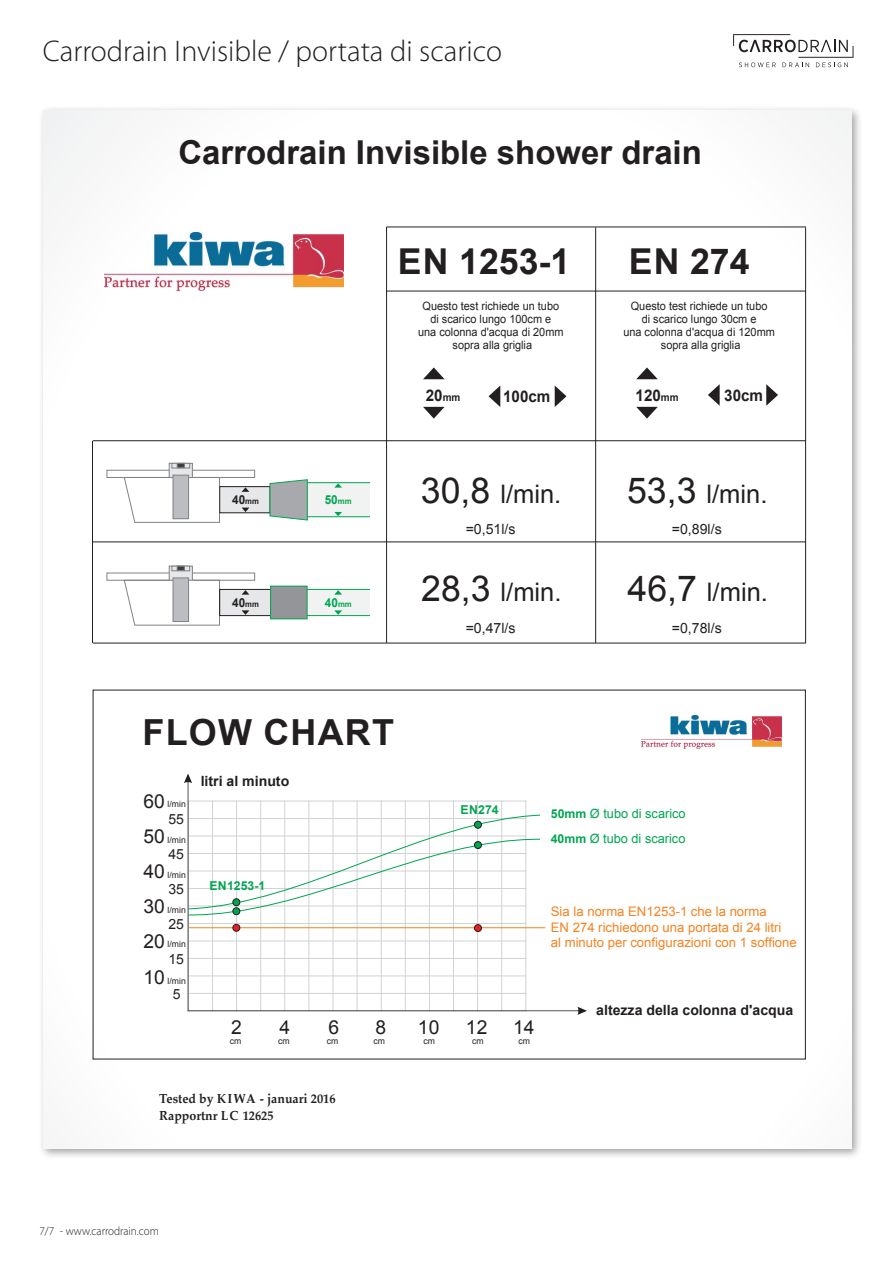
<style>
.page{position:relative;width:893px;height:1263px;background:#fff}
.page>*{position:absolute;margin:0;border:0;box-sizing:border-box;transform-origin:0 0}
.t1{font:700 36px "Arial";letter-spacing:.035em;color:#231f20}
.t2{font:700 35.7px "Arial";color:#231f20}
.t3{font:700 33px "Arial";color:#231f20}
.t4{font:300 30px "Myriad Pro";color:#231f20}
.t5{font:25.5px "Arial";color:#231f20}
.t6{font:19.2px "Arial";color:#231f20}
.t7{font:700 16.05px "Arial";color:#231f20;scale:.95 1}
.t8{font:700 14.1px "Arial";color:#231f20}
.t9{font:14.1px "Arial";color:#231f20}
.t10{font:13.95px "Arial";color:#231f20}
.t11{font:13.2px/15.8px "Arial";color:#f58220}
.t12{font:700 13.05px/17.5px "Palatino";color:#231f20;scale:.95 1}
.t13{font:12.75px/24.3px "Arial";color:#00a54f}
.t14{font:700 12.45px "Arial";color:#231f20;scale:.95 1}
.t15{font:700 12.45px "Arial";color:#00a54f;scale:.95 1}
.t16{font:700 12.3px "Arial";color:#00a54f}
.t17{font:300 12px "Myriad Pro";color:#231f20;scale:.93 1}
.t18{font:11.55px/13px "Arial";color:#231f20;text-align:center;scale:.95 1}
.t19{font:8.7px "Arial";color:#231f20}
.s1{font-size:8.1px}
.s2{font-size:10.5px}
.s3{font-size:35.7px}
.s4{font-weight:700;font-size:12.3px}
</style>
<div class="page">
<div style="left:38px;top:105px;width:825px;height:1054px;background:#231f20;opacity:.42"></div>
<div style="left:43px;top:110px;width:809px;height:1038px;background:#fff"></div>
<div style="left:285px;top:589px;width:96px;height:27px;background:#f1f3f3"></div>
<div style="left:285px;top:589px;width:96px;height:27px;border:1px solid #00a54f"></div>
<img style="left:105px;top:233px;width:239px;height:57px">
<hr style="left:92px;top:441px;width:1px;height:202px;background:#231f20">
<hr style="left:386px;top:227px;width:1px;height:416px;background:#231f20">
<hr style="left:805px;top:227px;width:1px;height:416px;background:#231f20">
<hr style="left:93px;top:643px;width:713px;height:1px;background:#231f20">
<hr style="left:93px;top:541px;width:713px;height:1px;background:#231f20">
<hr style="left:93px;top:440px;width:713px;height:1px;background:#231f20">
<hr style="left:387px;top:227px;width:419px;height:1px;background:#231f20">
<div style="left:107px;top:470px;width:148px;height:8px;border:1px solid #808285"></div>
<svg style="left:123px;top:476px;width:97px;height:47px"></svg>
<svg style="left:171px;top:465px;width:20px;height:11px"></svg>
<div style="left:169px;top:463px;width:24px;height:15px;border:1px solid #808285"></div>
<div style="left:172px;top:463px;width:18px;height:5px;border:1px solid #808285"></div>
<div style="left:177px;top:463px;width:8px;height:5px;border:1px solid #808285"></div>
<div style="left:173px;top:475px;width:16px;height:44px;background:#bcbdc0"></div>
<div style="left:173px;top:475px;width:16px;height:44px;border:1px solid #808285"></div>
<div style="left:220px;top:487px;width:50px;height:26px;background:#e6e7e9"></div>
<div style="left:219px;top:486px;width:51px;height:27px;border:1px solid #231f20"></div>
<div style="left:297px;top:483px;width:78px;height:34px;background:#f1f3f3"></div>
<div style="left:296px;top:482px;width:80px;height:35px;border:1px solid #00a54f"></div>
<svg style="left:269px;top:479px;width:39px;height:42px;background:#a2b2ad"></svg>
<svg style="left:242px;top:487px;width:7px;height:5px"></svg>
<svg style="left:242px;top:508px;width:7px;height:4px"></svg>
<svg style="left:334px;top:483px;width:8px;height:5px"></svg>
<svg style="left:334px;top:512px;width:8px;height:4px"></svg>
<div style="left:107px;top:573px;width:148px;height:8px;border:1px solid #808285"></div>
<svg style="left:123px;top:579px;width:97px;height:47px"></svg>
<svg style="left:171px;top:568px;width:20px;height:11px"></svg>
<div style="left:169px;top:566px;width:24px;height:15px;border:1px solid #808285"></div>
<div style="left:172px;top:566px;width:18px;height:5px;border:1px solid #808285"></div>
<div style="left:177px;top:566px;width:8px;height:5px;border:1px solid #808285"></div>
<div style="left:173px;top:578px;width:16px;height:43px;background:#bcbdc0"></div>
<div style="left:173px;top:577px;width:16px;height:45px;border:1px solid #808285"></div>
<div style="left:220px;top:589px;width:59px;height:27px;background:#e6e7e9"></div>
<div style="left:219px;top:589px;width:61px;height:27px;border:1px solid #231f20"></div>
<svg style="left:242px;top:590px;width:7px;height:5px"></svg>
<svg style="left:242px;top:610px;width:7px;height:5px"></svg>
<div style="left:271px;top:586px;width:36px;height:33px;background:#939598"></div>
<div style="left:270px;top:586px;width:37px;height:33px;border:1px solid #00a54f"></div>
<svg style="left:334px;top:590px;width:8px;height:5px"></svg>
<svg style="left:334px;top:610px;width:8px;height:5px"></svg>
<hr style="left:386px;top:291px;width:420px;height:1px;background:#231f20">
<hr style="left:595px;top:227px;width:1px;height:416px;background:#231f20">
<svg style="left:423px;top:367px;width:22px;height:12px"></svg>
<svg style="left:423px;top:407px;width:22px;height:12px"></svg>
<div style="left:370px;top:474px;width:13px;height:49px;background:#fff"></div>
<div style="left:370px;top:571px;width:13px;height:47px;background:#fff"></div>
<svg style="left:555px;top:386px;width:11px;height:21px"></svg>
<svg style="left:489px;top:386px;width:11px;height:21px"></svg>
<svg style="left:636px;top:367px;width:22px;height:12px"></svg>
<svg style="left:636px;top:407px;width:22px;height:12px"></svg>
<svg style="left:766px;top:384px;width:12px;height:22px"></svg>
<svg style="left:708px;top:384px;width:12px;height:22px"></svg>
<svg style="left:184px;top:773px;width:403px;height:242px"></svg>
<div style="left:233px;top:908px;width:7px;height:7px;background:#00a54f;border-radius:50%"></div>
<div style="left:232px;top:907px;width:8px;height:8px;border:1px solid #231f20;border-radius:50%"></div>
<div style="left:474px;top:841px;width:7px;height:7px;background:#00a54f;border-radius:50%"></div>
<div style="left:474px;top:841px;width:8px;height:8px;border:1px solid #231f20;border-radius:50%"></div>
<div style="left:233px;top:924px;width:7px;height:7px;background:#ee1d23;border-radius:50%"></div>
<div style="left:232px;top:924px;width:8px;height:8px;border:1px solid #231f20;border-radius:50%"></div>
<div style="left:474px;top:924px;width:7px;height:7px;background:#ee1d23;border-radius:50%"></div>
<div style="left:474px;top:924px;width:8px;height:8px;border:1px solid #231f20;border-radius:50%"></div>
<img style="left:641px;top:715px;width:140px;height:34px">
<svg style="left:733px;top:34px;width:120px;height:33px"></svg>
<h3 class="t4" style="left:43px;top:33px;width:461px">Carrodrain Invisible / portata di scarico</h3>
<h3 class="t3" style="left:178px;top:131px;width:525px">Carrodrain Invisible shower drain</h3>
<h2 class="t2" style="left:398px;top:238px;width:174px">EN 1253-1</h2>
<h2 class="t2" style="left:629px;top:238px;width:122px">EN 274</h2>
<p class="t14" style="left:232px;top:491px;width:30px">40<span class="s1">mm</span></p>
<p class="t15" style="left:325px;top:491px;width:30px">50<span class="s1">mm</span></p>
<p class="t14" style="left:232px;top:594px;width:30px">40<span class="s1">mm</span></p>
<p class="t15" style="left:325px;top:594px;width:30px">40<span class="s1">mm</span></p>
<p class="t18" style="left:418px;top:299px;width:155px">Questo test richiede un tubo di scarico lungo 100cm e<br>una colonna d'acqua di 20mm sopra alla griglia</p>
<p class="t18" style="left:623px;top:299px;width:161px">Questo test richiede un tubo<br>di scarico lungo 30cm e<br>una colonna d'acqua di 120mm sopra alla griglia</p>
<h3 class="t7" style="left:724px;top:384px;width:42px">30cm</h3>
<h3 class="t7" style="left:426px;top:384px;width:38px">20<span class="s2">mm</span></h3>
<h3 class="t7" style="left:503px;top:386px;width:51px">100cm</h3>
<h3 class="t7" style="left:636px;top:384px;width:47px">120<span class="s2">mm</span></h3>
<h3 class="t5" style="left:421px;top:477px;width:142px"><span class="s3">30,8</span> l/min.</h3>
<p class="t9" style="left:466px;top:520px;width:51px">=0,51l/s</p>
<h3 class="t5" style="left:421px;top:575px;width:142px"><span class="s3">28,3</span> l/min.</h3>
<p class="t9" style="left:466px;top:619px;width:51px">=0,47l/s</p>
<h3 class="t5" style="left:627px;top:477px;width:142px"><span class="s3">53,3</span> l/min.</h3>
<p class="t9" style="left:672px;top:520px;width:51px">=0,89l/s</p>
<h3 class="t5" style="left:628px;top:575px;width:142px"><span class="s3">46,7</span> l/min.</h3>
<p class="t9" style="left:672px;top:619px;width:51px">=0,78l/s</p>
<h1 class="t1" style="left:143px;top:708px;width:253px">FLOW CHART</h1>
<h3 class="t6" style="left:143px;top:788px;width:23px">60</h3>
<p class="t19" style="left:168px;top:799px;width:20px">l/min</p>
<p class="t19" style="left:168px;top:834px;width:20px">l/min</p>
<p class="t19" style="left:168px;top:869px;width:20px">l/min</p>
<p class="t19" style="left:168px;top:904px;width:20px">l/min</p>
<p class="t19" style="left:168px;top:939px;width:20px">l/min</p>
<p class="t19" style="left:168px;top:975px;width:20px">l/min</p>
<p class="t10" style="left:173px;top:985px;width:9px">5</p>
<p class="t10" style="left:169px;top:810px;width:17px">55</p>
<h3 class="t6" style="left:143px;top:824px;width:23px">50</h3>
<p class="t10" style="left:169px;top:845px;width:17px">45</p>
<h3 class="t6" style="left:143px;top:859px;width:23px">40</h3>
<p class="t10" style="left:169px;top:880px;width:17px">35</p>
<h3 class="t6" style="left:143px;top:894px;width:23px">30</h3>
<p class="t10" style="left:169px;top:915px;width:17px">25</p>
<h3 class="t6" style="left:143px;top:928px;width:23px">20</h3>
<p class="t10" style="left:169px;top:950px;width:17px">15</p>
<h3 class="t6" style="left:143px;top:964px;width:23px">10</h3>
<p class="t8" style="left:201px;top:771px;width:90px">litri al minuto</p>
<p class="t16" style="left:209px;top:878px;width:57px">EN1253-1</p>
<p class="t16" style="left:461px;top:801px;width:40px">EN274</p>
<p class="t13" style="left:551px;top:802px;width:136px"><span class="s4">50mm</span> Ø tubo di scarico<br><span class="s4">40mm</span> Ø tubo di scarico</p>
<p class="t11" style="left:551px;top:903px;width:247px">Sia la norma EN1253-1 che la norma<br>EN 274 richiedono una portata di 24 litri<br>al minuto per configurazioni con 1 soffione</p>
<p class="t8" style="left:596px;top:1000px;width:198px">altezza della colonna d'acqua</p>
<h3 class="t6" style="left:231px;top:1014px;width:12px">2</h3>
<h3 class="t6" style="left:280px;top:1014px;width:12px">4</h3>
<h3 class="t6" style="left:328px;top:1014px;width:12px">6</h3>
<h3 class="t6" style="left:375px;top:1014px;width:12px">8</h3>
<h3 class="t6" style="left:418px;top:1014px;width:23px">10</h3>
<h3 class="t6" style="left:466px;top:1014px;width:23px">12</h3>
<h3 class="t6" style="left:513px;top:1014px;width:23px">14</h3>
<p class="t19" style="left:230px;top:1035px;width:13px">cm</p>
<p class="t19" style="left:278px;top:1035px;width:13px">cm</p>
<p class="t19" style="left:327px;top:1035px;width:13px">cm</p>
<p class="t19" style="left:373px;top:1035px;width:13px">cm</p>
<p class="t19" style="left:423px;top:1035px;width:13px">cm</p>
<p class="t19" style="left:472px;top:1035px;width:13px">cm</p>
<p class="t19" style="left:519px;top:1035px;width:13px">cm</p>
<p class="t12" style="left:159px;top:1089px;width:187px">Tested by KIWA - januari 2016<br>Rapportnr LC 12625</p>
<p class="t17" style="left:40px;top:1224px;width:130px">7/7 - www.carrodrain.com</p>
</div>
